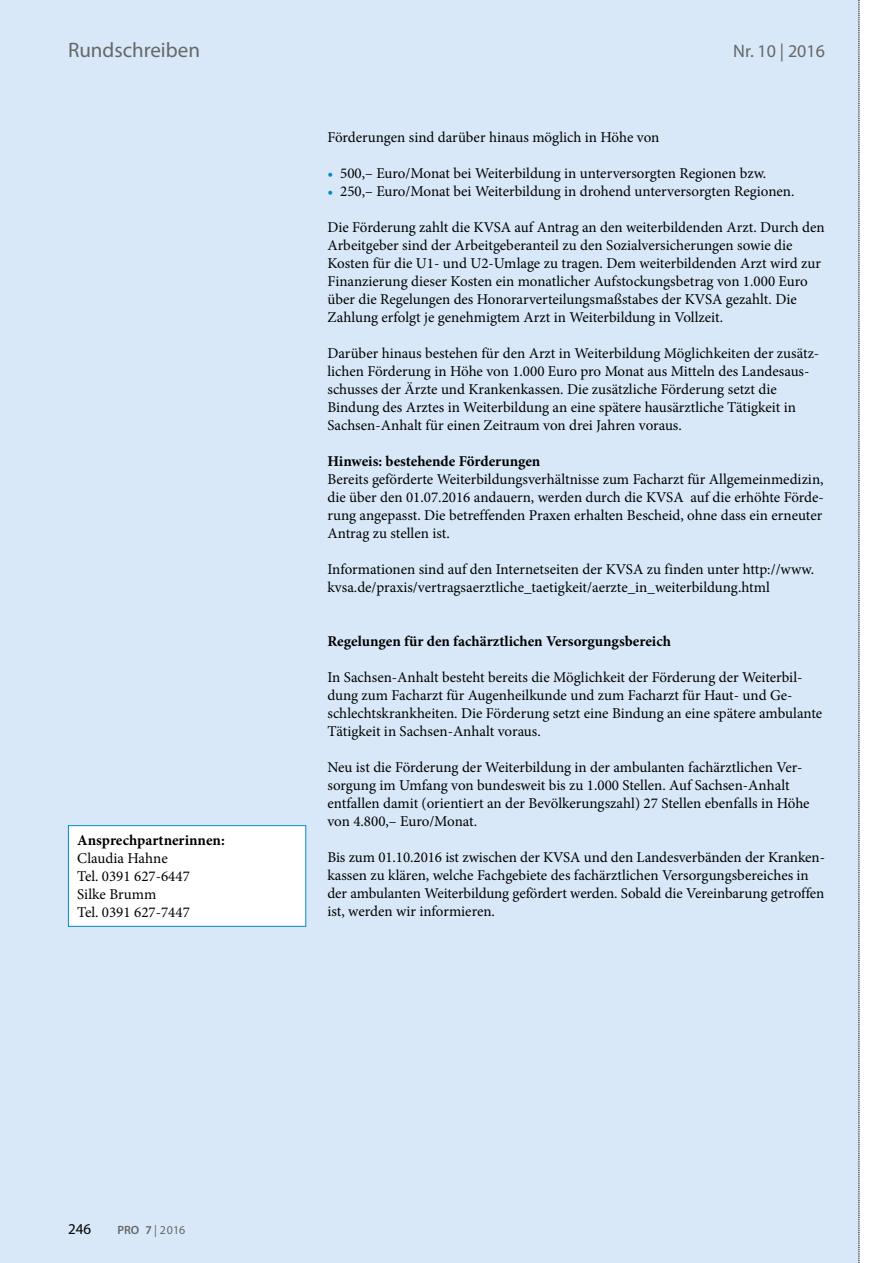
<style>
.page{position:relative;width:893px;height:1263px;background:#fff}
.page>*{position:absolute;margin:0;border:0;box-sizing:border-box;transform-origin:0 0}
.t1{font:21px "Myriad Pro";color:#676767}
.t2{font:18px "Myriad Pro";color:#676767}
.t3{font:15px/18px "Minion Pro";color:#000}
.t4{font:700 15px "Minion Pro";color:#000}
.t5{font:15px "Myriad Pro";color:#000}
.t6{font:12px "Myriad Pro";color:#676767}
.s1{color:#0089c5}
.s2{font-weight:600}
</style>
<div class="page">
<div style="left:0;top:0;width:859px;height:1263px;background:#d8e8f8"></div>
<svg style="left:859px;top:0;width:1px;height:1263px"></svg>
<div style="left:68px;top:826px;width:238px;height:100px;background:#fff"></div>
<div style="left:68px;top:825px;width:238px;height:102px;border:1px solid #0089c5"></div>
<h1 class="t1" style="left:68px;top:37px;width:133px">Rundschreiben</h1>
<p class="t2" style="left:733px;top:40px;width:93px">Nr. 10 | 2016</p>
<p class="t4" style="left:77px;top:830px;width:149px">Ansprechpartnerinnen:</p>
<p class="t3" style="left:77px;top:850px;width:114px">Claudia Hahne<br>Tel. 0391 627-6447<br>Silke Brumm<br>Tel. 0391 627-7447</p>
<p class="t3" style="left:327px;top:128px;width:333px">Förderungen sind darüber hinaus möglich in Höhe von</p>
<p class="t3" style="left:327px;top:164px;width:440px"><span class="s1">•</span> 500,– Euro/Monat bei Weiterbildung in unterversorgten Regionen bzw.</p>
<p class="t3" style="left:327px;top:182px;width:469px"><span class="s1">•</span> 250,– Euro/Monat bei Weiterbildung in drohend unterversorgten Regionen.</p>
<p class="t3" style="left:327px;top:218px;width:499px">Die Förderung zahlt die KVSA auf Antrag an den weiterbildenden Arzt. Durch den Arbeitgeber sind der Arbeitgeberanteil zu den Sozialversicherungen sowie die Kosten für die U1- und U2-Umlage zu tragen. Dem weiterbildenden Arzt wird zur Finanzierung dieser Kosten ein monatlicher Aufstockungsbetrag von 1.000 Euro über die Regelungen des Honorarverteilungsmaßstabes der KVSA gezahlt. Die Zahlung erfolgt je genehmigtem Arzt in Weiterbildung in Vollzeit.</p>
<p class="t3" style="left:327px;top:344px;width:493px">Darüber hinaus bestehen für den Arzt in Weiterbildung Möglichkeiten der zusätz&shy;lichen Förderung in Höhe von 1.000 Euro pro Monat aus Mitteln des Landesaus&shy;schusses der Ärzte und Krankenkassen. Die zusätzliche Förderung setzt die Bindung des Arztes in Weiterbildung an eine spätere hausärztliche Tätigkeit in Sachsen-Anhalt für einen Zeitraum von drei Jahren voraus.</p>
<p class="t4" style="left:327px;top:451px;width:215px">Hinweis: bestehende Förderungen</p>
<p class="t3" style="left:327px;top:470px;width:498px;text-align:justify">Bereits geförderte Weiterbildungsverhältnisse zum Facharzt für Allgemeinmedizin, die über den 01.07.2016 andauern, werden durch die KVSA auf die erhöhte Förde&shy;rung angepasst. Die betreffenden Praxen erhalten Bescheid, ohne dass ein erneuter Antrag zu stellen ist.</p>
<p class="t3" style="left:327px;top:560px;width:488px">Informationen sind auf den Internetseiten der KVSA zu finden unter http://www. kvsa.de/praxis/vertragsaerztliche_taetigkeit/aerzte_in_weiterbildung.html</p>
<p class="t4" style="left:327px;top:631px;width:345px">Regelungen für den fachärztlichen Versorgungsbereich</p>
<p class="t3" style="left:327px;top:668px;width:496px">In Sachsen-Anhalt besteht bereits die Möglichkeit der Förderung der Weiterbil&shy;dung zum Facharzt für Augenheilkunde und zum Facharzt für Haut- und Ge&shy;schlechtskrankheiten. Die Förderung setzt eine Bindung an eine spätere ambulante Tätigkeit in Sachsen-Anhalt voraus.</p>
<p class="t3" style="left:327px;top:758px;width:484px">Neu ist die Förderung der Weiterbildung in der ambulanten fachärztlichen Ver&shy;sorgung im Umfang von bundesweit bis zu 1.000 Stellen. Auf Sachsen-Anhalt entfallen damit (orientiert an der Bevölkerungszahl) 27 Stellen ebenfalls in Höhe von 4.800,– Euro/Monat.</p>
<p class="t3" style="left:327px;top:848px;width:498px">Bis zum 01.10.2016 ist zwischen der KVSA und den Landesverbänden der Kranken&shy;kassen zu klären, welche Fachgebiete des fachärztlichen Versorgungsbereiches in der ambulanten Weiterbildung gefördert werden. Sobald die Vereinbarung getroffen ist, werden wir informieren.</p>
<p class="t5" style="left:68px;top:1220px;width:25px">246</p>
<p class="t6" style="left:117px;top:1222px;width:69px"><span class="s2">PRO 7</span> | 2016</p>
</div>
